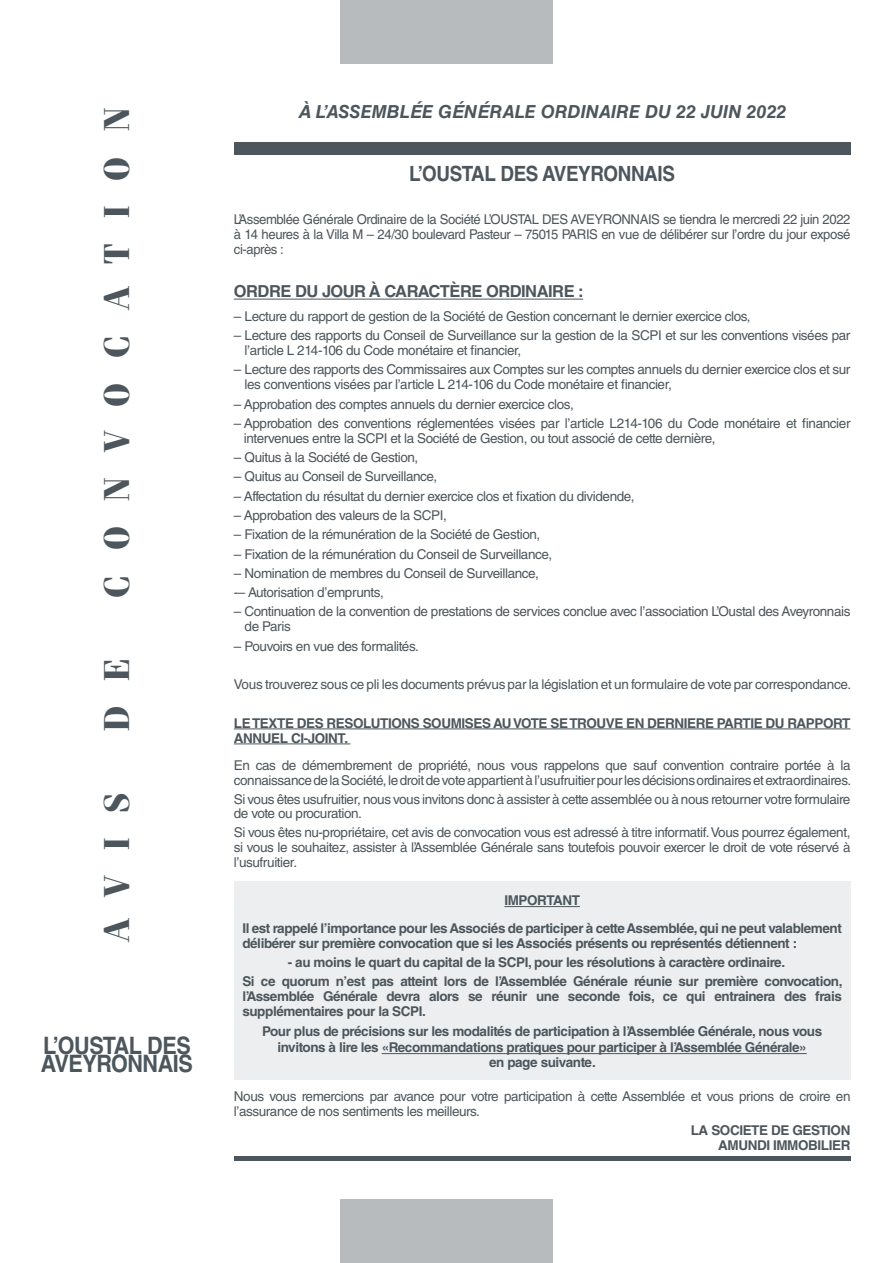
<style>
.page{position:relative;width:893px;height:1263px;background:#fff}
.page>*{position:absolute;margin:0;border:0;box-sizing:border-box;transform-origin:0 0}
.t1{font:700 36px "Fenice IT Cby BT";letter-spacing:.7em;color:#4c565c}
.t2{font:700 24px/18px "Helvetica LT Std";letter-spacing:-.02em;color:#4c565c;scale:.9 1}
.t3{font:700 21px "Helvetica LT Std";letter-spacing:-.02em;color:#4c565c;scale:.9 1}
.t4{font:italic 700 18px "Helvetica LT Std";letter-spacing:.005em;color:#4c565c}
.t5{font:700 16.5px "Helvetica LT Std";letter-spacing:-.03em;color:#4c565c}
.t6{font:13.5px/15px "Helvetica LT Std";letter-spacing:-.03em;color:#4c565c}
.t7{font:700 13.5px/15px "Helvetica LT Std";letter-spacing:-.03em;color:#4c565c}
</style>
<div class="page">
<hr style="left:234px;top:1157px;width:616px;height:4px;background:#4c565c">
<div style="left:234px;top:881px;width:616px;height:199px;background:#edeeef"></div>
<div style="left:340px;top:0;width:213px;height:64px;background:#b7bbbe"></div>
<div style="left:340px;top:1199px;width:213px;height:64px;background:#b7bbbe"></div>
<div style="left:234px;top:142px;width:616px;height:13px;background:#4c565c"></div>
<hr style="left:234px;top:299px;width:349px;height:1px;background:#4c565c">
<hr style="left:234px;top:728px;width:616px;height:1px;background:#4c565c">
<hr style="left:234px;top:743px;width:116px;height:1px;background:#4c565c">
<hr style="left:504px;top:906px;width:76px;height:1px;background:#4c565c">
<hr style="left:382px;top:1053px;width:425px;height:1px;background:#4c565c">
<h1 class="t1" style="left:94px;top:598px;width:491px;rotate:-90deg">CONVOCATION</h1>
<h3 class="t4" style="left:298px;top:100px;width:490px">À L’ASSEMBLÉE GÉNÉRALE ORDINAIRE DU 22 JUIN 2022</h3>
<h3 class="t3" style="left:409px;top:161px;width:297px">L’OUSTAL DES AVEYRONNAIS</h3>
<p class="t6" style="left:234px;top:212px;width:618px;text-align:justify">L’Assemblée Générale Ordinaire de la Société L’OUSTAL DES AVEYRONNAIS se tiendra le mercredi 22 juin 2022 à 14 heures à la Villa M – 24/30 boulevard Pasteur – 75015 PARIS en vue de délibérer sur l’ordre du jour exposé ci-après :</p>
<p class="t5" style="left:234px;top:282px;width:351px">ORDRE DU JOUR À CARACTÈRE ORDINAIRE :</p>
<p class="t6" style="left:234px;top:309px;width:518px">– Lecture du rapport de gestion de la Société de Gestion concernant le dernier exercice clos,</p>
<p class="t6" style="left:245px;top:328px;width:607px;text-indent:-11px">– Lecture des rapports du Conseil de Surveillance sur la gestion de la SCPI et sur les conventions visées par l’article L 214-106 du Code monétaire et financier,</p>
<p class="t6" style="left:245px;top:362px;width:607px;text-indent:-11px">– Lecture des rapports des Commissaires aux Comptes sur les comptes annuels du dernier exercice clos et sur les conventions visées par l’article L 214-106 du Code monétaire et financier,</p>
<p class="t6" style="left:234px;top:396px;width:341px">– Approbation des comptes annuels du dernier exercice clos,</p>
<p class="t6" style="left:244px;top:416px;width:608px;text-indent:-10px">– Approbation des conventions réglementées visées par l’article L214-106 du Code monétaire et financier intervenues entre la SCPI et la Société de Gestion, ou tout associé de cette dernière,</p>
<p class="t6" style="left:234px;top:450px;width:186px">– Quitus à la Société de Gestion,</p>
<p class="t6" style="left:234px;top:469px;width:205px">– Quitus au Conseil de Surveillance,</p>
<p class="t6" style="left:234px;top:488px;width:402px">– Affectation du résultat du dernier exercice clos et fixation du dividende,</p>
<p class="t6" style="left:234px;top:508px;width:215px">– Approbation des valeurs de la SCPI,</p>
<p class="t6" style="left:234px;top:527px;width:308px">– Fixation de la rémunération de la Société de Gestion,</p>
<p class="t6" style="left:234px;top:546px;width:320px">– Fixation de la rémunération du Conseil de Surveillance,</p>
<p class="t6" style="left:234px;top:563px;width:307px;line-height:19.2px">– Nomination de membres du Conseil de Surveillance, -– Autorisation d’emprunts,</p>
<p class="t6" style="left:245px;top:604px;width:607px;text-indent:-11px">– Continuation de la convention de prestations de services conclue avec l’association L’Oustal des Aveyronnais de Paris</p>
<p class="t6" style="left:234px;top:638px;width:187px">– Pouvoirs en vue des formalités.</p>
<p class="t6" style="left:234px;top:677px;width:619px">Vous trouverez sous ce pli les documents prévus par la législation et un formulaire de vote par correspondance.</p>
<p class="t7" style="left:234px;top:715px;width:618px">LE TEXTE DES RESOLUTIONS SOUMISES AU VOTE SE TROUVE EN DERNIERE PARTIE DU RAPPORT<br>ANNUEL CI-JOINT.</p>
<p class="t6" style="left:234px;top:758px;width:619px">En cas de démembrement de propriété, nous vous rappelons que sauf convention contraire portée à la connaissance de la Société, le droit de vote appartient à l’usufruitier pour les décisions ordinaires et extraordinaires.</p>
<p class="t6" style="left:234px;top:791px;width:618px">Si vous êtes usufruitier, nous vous invitons donc à assister à cette assemblée ou à nous retourner votre formulaire de vote ou procuration.</p>
<p class="t6" style="left:234px;top:825px;width:618px;text-align:justify">Si vous êtes nu-propriétaire, cet avis de convocation vous est adressé à titre informatif. Vous pourrez également, si vous le souhaitez, assister à l’Assemblée Générale sans toutefois pouvoir exercer le droit de vote réservé à l’usufruitier.</p>
<p class="t7" style="left:242px;top:886px;width:601px;line-height:27.8px;text-align:center">IMPORTANT<br>Il est rappelé l’importance pour les Associés de participer à cette Assemblée, qui ne peut valablement</p>
<p class="t7" style="left:242px;top:935px;width:556px">délibérer sur première convocation que si les Associés présents ou représentés détiennent :</p>
<p class="t7" style="left:242px;top:953px;width:602px;line-height:19.2px;text-indent:45px">- au moins le quart du capital de la SCPI, pour les résolutions à caractère ordinaire.<br>Si ce quorum n’est pas atteint lors de l’Assemblée Générale réunie sur première convocation,</p>
<p class="t7" style="left:242px;top:989px;width:601px">l’Assemblée Générale devra alors se réunir une seconde fois, ce qui entrainera des frais supplémentaires pour la SCPI.</p>
<p class="t7" style="left:262px;top:1022px;width:562px;line-height:16.5px;text-align:center">Pour plus de précisions sur les modalités de participation à l’Assemblée Générale, nous vous invitons à lire les «Recommandations pratiques pour participer à l’Assemblée Générale»</p>
<p class="t7" style="left:489px;top:1055px;width:108px">en page suivante.</p>
<p class="t6" style="left:234px;top:1089px;width:618px">Nous vous remercions par avance pour votre participation à cette Assemblée et vous prions de croire en l’assurance de nos sentiments les meilleurs.</p>
<p class="t7" style="left:691px;top:1122px;width:161px;text-align:right">LA SOCIETE DE GESTION<br>AMUNDI IMMOBILIER</p>
<h1 class="t1" style="left:94px;top:731px;width:74px;rotate:-90deg">D E</h1>
<h1 class="t1" style="left:94px;top:942px;width:152px;rotate:-90deg">AVIS</h1>
<h2 class="t2" style="left:41px;top:1036px;width:170px">L’OUSTAL DES<br>AVEYRONNAIS</h2>
</div>
